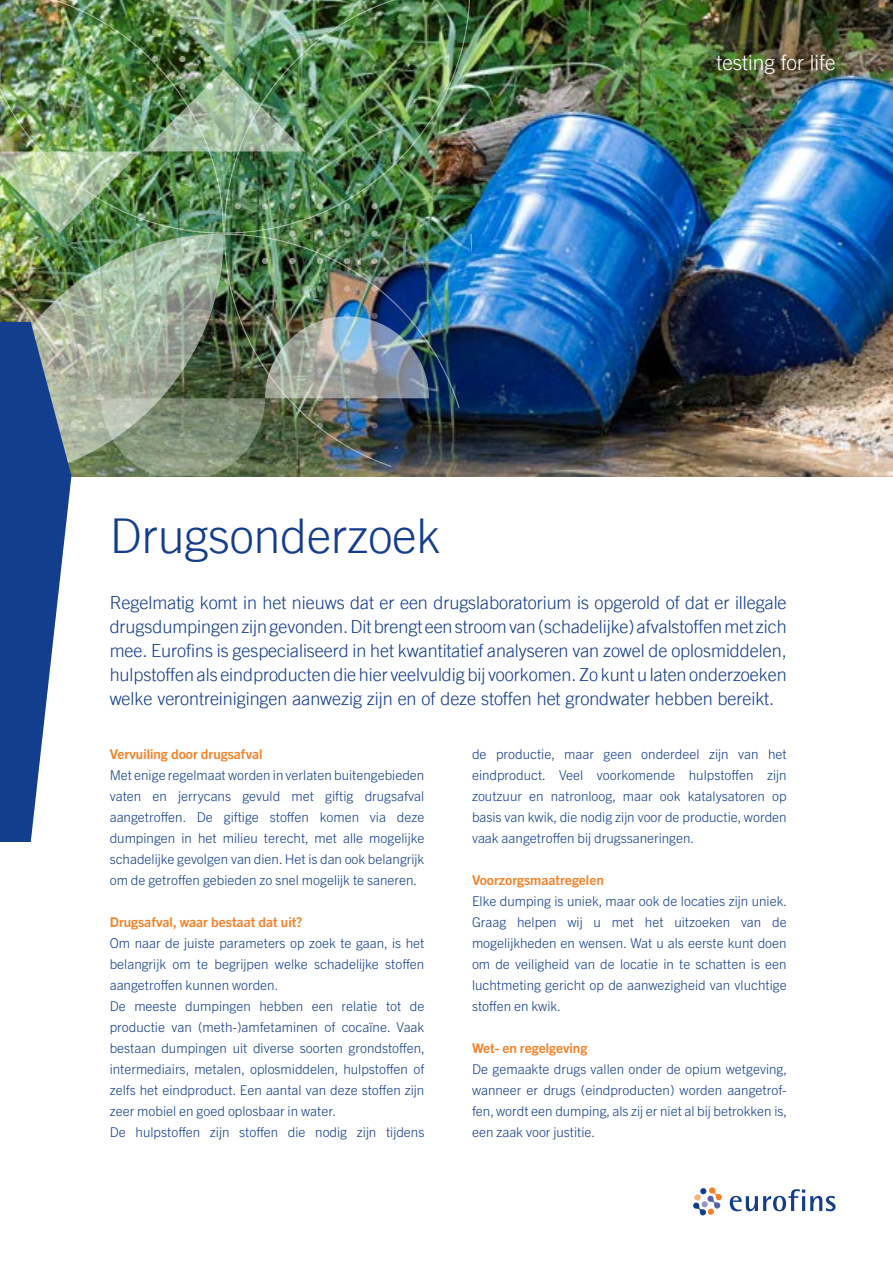
<style>
.page{position:relative;width:893px;height:1263px;background:#fff}
.page>*{position:absolute;margin:0;border:0;box-sizing:border-box;transform-origin:0 0}
.t1{font:300 48px "Trade Gothic LT";color:#133d8d}
.t2{font:300 21px "Trade Gothic LT";color:#fff}
.t3{font:300 18px/24px "Trade Gothic LT";letter-spacing:-.005em;color:#133d8d;text-align:justify}
.t4{font:300 13.5px/21px "Trade Gothic Next LT Pro";color:#123d8c;text-align:justify}
.t5{font:300 13.5px/21px "Trade Gothic Next LT Pro";color:#133d8d;text-align:justify}
.t6{font:700 13.5px "Trade Gothic Next LT Pro";color:#f58026}
</style>
<div class="page">
<img style="left:71px;top:0;width:822px;height:477px">
<svg style="left:693px;top:1187px;width:29px;height:28px"></svg>
<svg style="left:730px;top:1189px;width:106px;height:22px"></svg>
<svg style="left:470px;top:234px;width:2px;height:242px"></svg>
<img style="left:0;top:234px;width:224px;height:242px">
<img style="left:224px;top:0;width:246px;height:234px">
<img style="left:224px;top:234px;width:246px;height:242px">
<svg style="left:344px;top:203px;width:6px;height:6px"></svg>
<svg style="left:317px;top:203px;width:6px;height:6px"></svg>
<svg style="left:317px;top:230px;width:6px;height:7px"></svg>
<svg style="left:371px;top:230px;width:7px;height:7px"></svg>
<svg style="left:371px;top:203px;width:7px;height:6px"></svg>
<svg style="left:371px;top:258px;width:7px;height:6px"></svg>
<svg style="left:344px;top:230px;width:6px;height:7px"></svg>
<svg style="left:344px;top:258px;width:6px;height:6px"></svg>
<svg style="left:317px;top:258px;width:6px;height:6px"></svg>
<div style="left:344px;top:285px;width:6px;height:7px;background:#cdae9c;border-radius:50%"></div>
<svg style="left:317px;top:285px;width:6px;height:7px"></svg>
<svg style="left:371px;top:285px;width:7px;height:7px"></svg>
<svg style="left:453px;top:436px;width:7px;height:6px"></svg>
<svg style="left:453px;top:409px;width:7px;height:6px"></svg>
<svg style="left:453px;top:463px;width:7px;height:7px"></svg>
<svg style="left:70px;top:367px;width:7px;height:7px"></svg>
<div style="left:70px;top:395px;width:7px;height:6px;background:#c1c7ba;border-radius:50%"></div>
<div style="left:70px;top:422px;width:7px;height:6px;background:#cad2c3;border-radius:50%"></div>
<img style="left:98px;top:313px;width:334px;height:163px">
<svg style="left:344px;top:422px;width:6px;height:7px"></svg>
<svg style="left:317px;top:422px;width:6px;height:7px"></svg>
<svg style="left:289px;top:230px;width:6px;height:7px"></svg>
<img style="left:0;top:0;width:306px;height:233px">
<svg style="left:289px;top:258px;width:6px;height:6px"></svg>
<svg style="left:262px;top:258px;width:6px;height:6px"></svg>
<svg style="left:0;top:322px;width:71px;height:520px"></svg>
<h2 class="t2" style="left:717px;top:51px;width:121px">testing for life</h2>
<h1 class="t1" style="left:110px;top:508px;width:332px">Drugsonderzoek</h1>
<p class="t3" style="left:110px;top:590px;width:678px">Regelmatig komt in het nieuws dat er een drugslaboratorium is opgerold of dat er illegale drugsdumpingen zijn gevonden. Dit brengt een stroom van (schadelijke) afvalstoffen met zich mee. Eurofins is gespecialiseerd in het kwantitatief analyseren van zowel de oplosmiddelen, hulpstoffen als eindproducten die hier veelvuldig bij voorkomen. Zo kunt u laten onderzoeken welke verontreinigingen aanwezig zijn en of deze stoffen het grondwater hebben bereikt.</p>
<p class="t6" style="left:110px;top:744px;width:154px">Vervuiling door drugsafval</p>
<p class="t4" style="left:110px;top:763px;width:316px">Met enige regelmaat worden in verlaten buitengebieden vaten en jerrycans gevuld met giftig drugsafval aangetroffen. De giftige stoffen komen via deze dumpingen in het milieu terecht, met alle mogelijke schadelijke gevolgen van dien. Het is dan ook belangrijk om de getroffen gebieden zo snel mogelijk te saneren.</p>
<p class="t6" style="left:110px;top:912px;width:194px">Drugsafval, waar bestaat dat uit?</p>
<p class="t4" style="left:110px;top:931px;width:317px;text-align:left">Om naar de juiste parameters op zoek te gaan, is het belangrijk om te begrijpen welke schadelijke stoffen aangetroffen kunnen worden.<br>De meeste dumpingen hebben een relatie tot de productie van (meth-)amfetaminen of cocaïne. Vaak bestaan dumpingen uit diverse soorten grondstoffen, intermediairs, metalen, oplosmiddelen, hulpstoffen of zelfs het eindproduct. Een aantal van deze stoffen zijn zeer mobiel en goed oplosbaar in water.<br>De hulpstoffen zijn stoffen die nodig zijn tijdens</p>
<p class="t4" style="left:472px;top:742px;width:316px">de productie, maar geen onderdeel zijn van het eindproduct. Veel voorkomende hulpstoffen zijn zoutzuur en natronloog, maar ook katalysatoren op basis van kwik, die nodig zijn voor de productie, worden vaak aangetroffen bij drugssaneringen.</p>
<p class="t6" style="left:472px;top:870px;width:133px">Voorzorgsmaatregelen</p>
<p class="t4" style="left:472px;top:889px;width:317px">Elke dumping is uniek, maar ook de locaties zijn uniek.<br>Graag helpen wij u met het uitzoeken van de mogelijkheden en wensen. Wat u als eerste kunt doen om de veiligheid van de locatie in te schatten is een luchtmeting gericht op de aanwezigheid van vluchtige stoffen en kwik.</p>
<p class="t6" style="left:472px;top:1038px;width:117px">Wet- en regelgeving</p>
<p class="t5" style="left:472px;top:1057px;width:317px">De gemaakte drugs vallen onder de opium wetgeving, wanneer er drugs (eindproducten) worden aangetrof&shy;fen, wordt een dumping, als zij er niet al bij betrokken is, een zaak voor justitie.</p>
</div>
